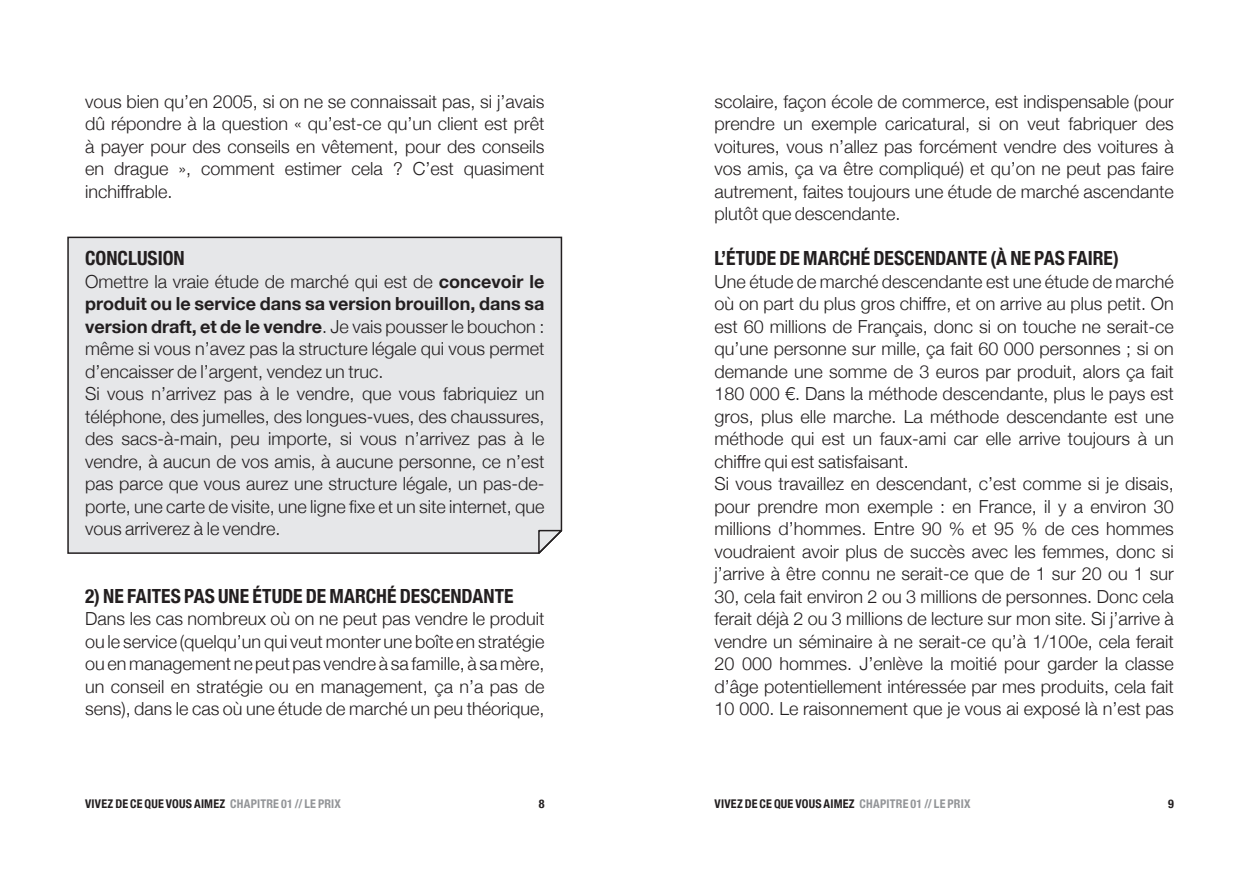
<style>
.page{position:relative;width:1259px;height:893px;background:#fff}
.page>*{position:absolute;margin:0;border:0;box-sizing:border-box;transform-origin:0 0}
.Labeur{font:700 condensed 19.5px "Helvetica Neue";color:#231f20}
.Labeur-2{font:300 18px/22.5px "Helvetica Neue";color:#231f20;text-align:justify}
.t1{font:700 condensed 12px "Helvetica Neue";letter-spacing:.02em;color:#231f20}
.s1{font-weight:700}
.s2{color:#939598}
</style>
<div class="page">
<div style="left:67px;top:236px;width:496px;height:318px;background:#e6e7e9"></div>
<svg style="left:537px;top:529px;width:26px;height:25px"></svg>
<p class="Labeur-2" style="left:85px;top:89px;width:461px">vous bien qu’en 2005, si on ne se connaissait pas, si j’avais dû répondre à la question « qu’est-ce qu’un client est prêt à payer pour des conseils en vêtement, pour des conseils en drague », comment estimer cela ? C’est quasiment inchiffrable.</p>
<p class="Labeur" style="left:85px;top:242px;width:101px">CONCLUSION</p>
<p class="Labeur-2" style="left:85px;top:269px;width:461px">Omettre la vraie étude de marché qui est de <span class="s1">concevoir le produit ou le service dans sa version brouillon, dans sa version draft, et de le vendre</span>. Je vais pousser le bouchon : même si vous n’avez pas la structure légale qui vous permet d’encaisser de l’argent, vendez un truc.</p>
<p class="Labeur-2" style="left:85px;top:381px;width:461px">Si vous n’arrivez pas à le vendre, que vous fabriquiez un téléphone, des jumelles, des longues-vues, des chaussures, des sacs-à-main, peu importe, si vous n’arrivez pas à le vendre, à aucun de vos amis, à aucune personne, ce n’est pas parce que vous aurez une structure légale, un pas-de&shy;porte, une carte de visite, une ligne fixe et un site internet, que vous arriverez à le vendre.</p>
<p class="Labeur" style="left:85px;top:579px;width:430px">2) NE FAITES PAS UNE ÉTUDE DE MARCHÉ DESCENDANTE</p>
<p class="Labeur-2" style="left:85px;top:606px;width:461px">Dans les cas nombreux où on ne peut pas vendre le produit ou le service (quelqu’un qui veut monter une boîte en stratégie ou en management ne peut pas vendre à sa famille, à sa mère, un conseil en stratégie ou en management, ça n’a pas de sens), dans le cas où une étude de marché un peu théorique,</p>
<p class="Labeur-2" style="left:714px;top:89px;width:461px">scolaire, façon école de commerce, est indispensable (pour prendre un exemple caricatural, si on veut fabriquer des voitures, vous n’allez pas forcément vendre des voitures à vos amis, ça va être compliqué) et qu’on ne peut pas faire autrement, faites toujours une étude de marché ascendante plutôt que descendante.</p>
<p class="Labeur" style="left:714px;top:242px;width:406px">L’ÉTUDE DE MARCHÉ DESCENDANTE (À NE PAS FAIRE)</p>
<p class="Labeur-2" style="left:714px;top:269px;width:461px">Une étude de marché descendante est une étude de marché où on part du plus gros chiffre, et on arrive au plus petit. On est 60 millions de Français, donc si on touche ne serait-ce qu’une personne sur mille, ça fait 60 000 personnes ; si on demande une somme de 3 euros par produit, alors ça fait 180 000 €. Dans la méthode descendante, plus le pays est gros, plus elle marche. La méthode descendante est une méthode qui est un faux-ami car elle arrive toujours à un chiffre qui est satisfaisant.</p>
<p class="Labeur-2" style="left:714px;top:471px;width:461px">Si vous travaillez en descendant, c’est comme si je disais, pour prendre mon exemple : en France, il y a environ 30 millions d’hommes. Entre 90 % et 95 % de ces hommes voudraient avoir plus de succès avec les femmes, donc si j’arrive à être connu ne serait-ce que de 1 sur 20 ou 1 sur 30, cela fait environ 2 ou 3 millions de personnes. Donc cela ferait déjà 2 ou 3 millions de lecture sur mon site. Si j’arrive à vendre un séminaire à ne serait-ce qu’à 1/100e, cela ferait 20 000 hommes. J’enlève la moitié pour garder la classe d’âge potentiellement intéressée par mes produits, cela fait 10 000. Le raisonnement que je vous ai exposé là n’est pas</p>
<p class="t1" style="left:85px;top:793px;width:257px">VIVEZ DE CE QUE VOUS AIMEZ <span class="s2">CHAPITRE 01 // LE PRIX</span></p>
<p class="t1" style="left:538px;top:793px;width:7px">8</p>
<p class="t1" style="left:714px;top:793px;width:257px">VIVEZ DE CE QUE VOUS AIMEZ <span class="s2">CHAPITRE 01 // LE PRIX</span></p>
<p class="t1" style="left:1168px;top:793px;width:7px">9</p>
</div>
